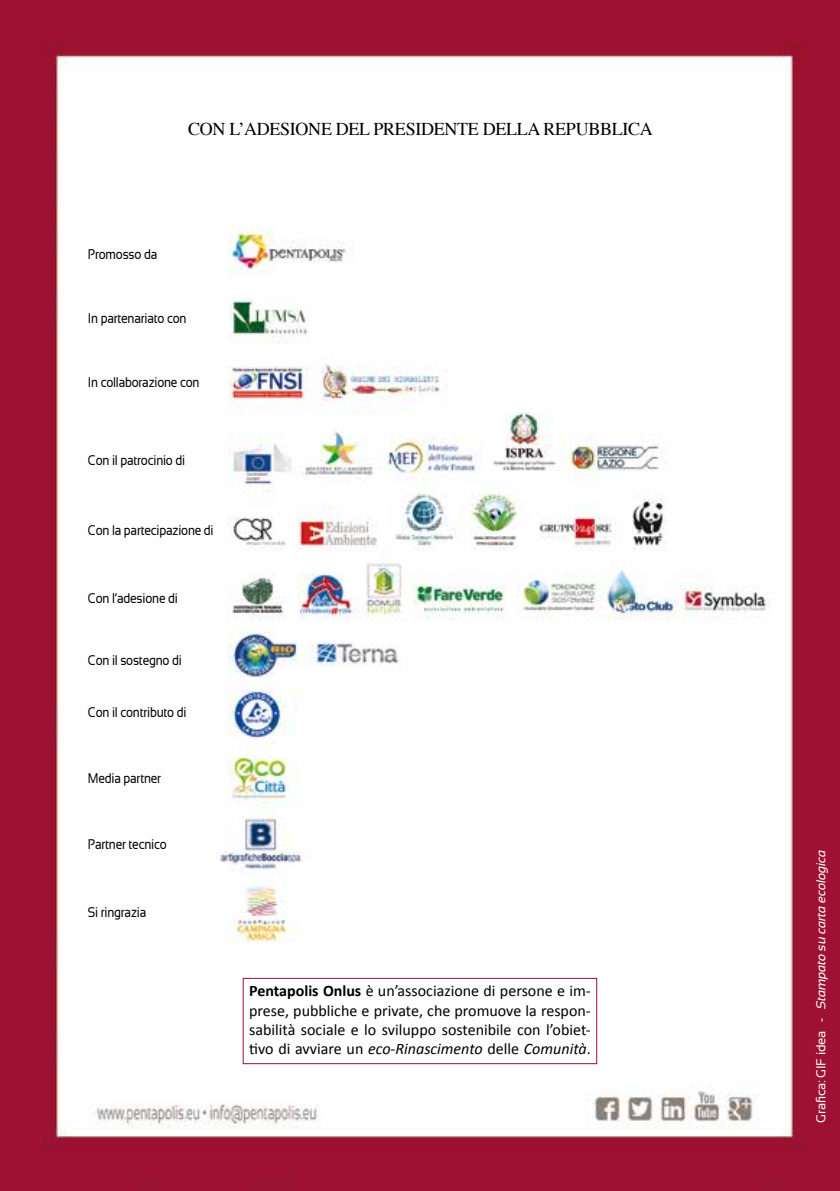
<style>
.page{position:relative;width:840px;height:1191px;background:#fff}
.page>*{position:absolute;margin:0;border:0;box-sizing:border-box;transform-origin:0 0}
.t1{font:18px "Times";letter-spacing:-.015em;color:#000}
.t2{font:16px/19.2px "Calibri";color:#000;text-align:justify}
.t3{font:14px "Sansation";letter-spacing:-.015em;color:#000;scale:.85 1}
.t4{font:italic 13px "Sansation";letter-spacing:-.015em;color:#fff}
.s1{font-weight:700}
.s2{font-style:italic}
.s3{font-style:normal}
</style>
<div class="page">
<img style="left:0;top:0;width:839px;height:1191px">
<div style="left:243px;top:978px;width:353px;height:86px;border:1px solid #9c1030"></div>
<p class="t1" style="left:188px;top:112px;width:466px">CON L’ADESIONE DEL PRESIDENTE DELLA REPUBBLICA</p>
<p class="t3" style="left:88px;top:246px;width:83px">Promosso da</p>
<p class="t3" style="left:88px;top:310px;width:117px">In partenariato con</p>
<p class="t3" style="left:88px;top:374px;width:133px">In collaborazione con</p>
<p class="t3" style="left:88px;top:452px;width:116px">Con il patrocinio di</p>
<p class="t3" style="left:88px;top:522px;width:149px">Con la partecipazione di</p>
<p class="t3" style="left:88px;top:590px;width:107px">Con l’adesione di</p>
<p class="t3" style="left:88px;top:652px;width:112px">Con il sostegno di</p>
<p class="t3" style="left:88px;top:704px;width:117px">Con il contributo di</p>
<p class="t3" style="left:88px;top:770px;width:88px">Media partner</p>
<p class="t3" style="left:88px;top:836px;width:94px">Partner tecnico</p>
<p class="t3" style="left:88px;top:904px;width:70px">Si ringrazia</p>
<p class="t2" style="left:249px;top:980px;width:343px"><span class="s1">Pentapolis Onlus</span> è un’associazione di persone e im&shy;prese, pubbliche e private, che promuove la respon&shy;sabilità sociale e lo sviluppo sostenibile con l’obiet&shy;tivo di avviare un <span class="s2">eco-Rinascimento</span> delle <span class="s2">Comunità</span>.</p>
<p class="t4" style="left:813px;top:1123px;width:275px;rotate:-90deg"><span class="s3">Grafica: GIF idea</span> - Stampato su carta ecologica</p>
</div>
